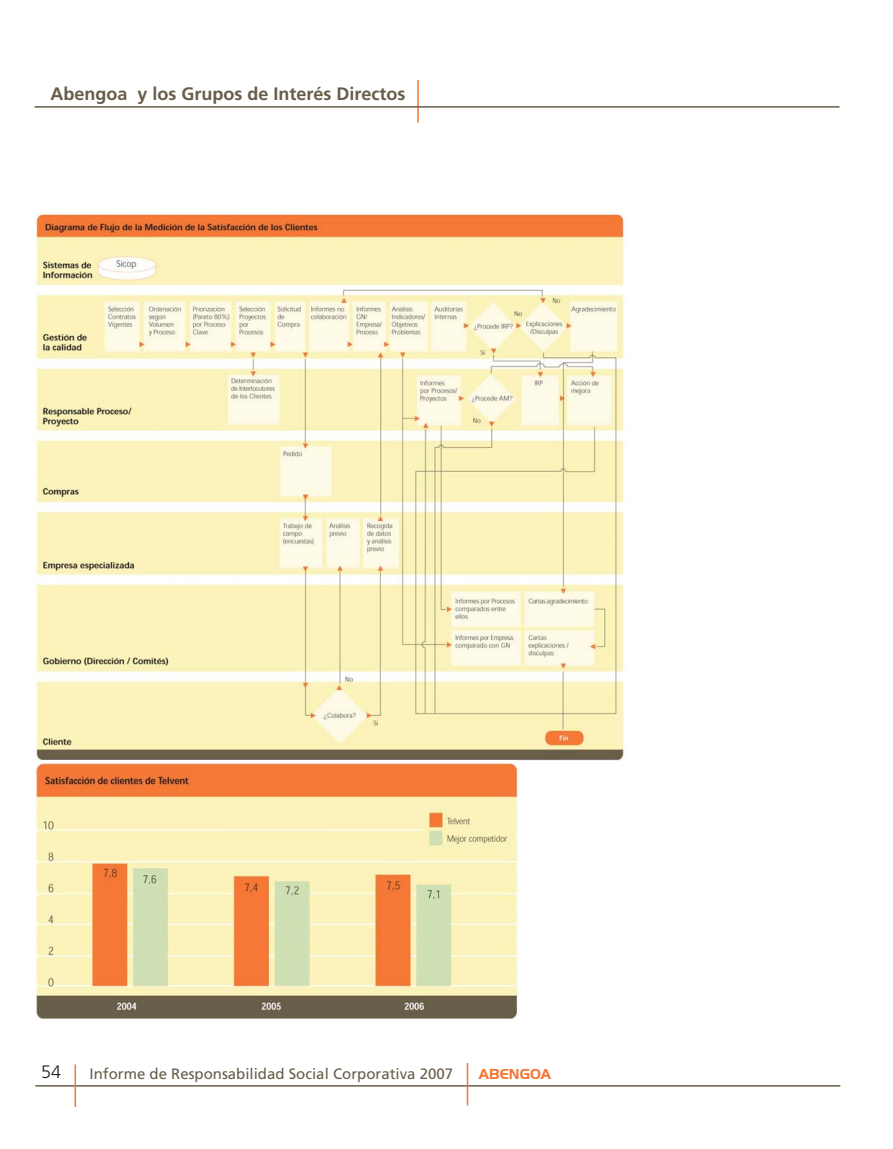
<style>
.page{position:relative;width:893px;height:1149px;background:#fff}
.page>*{position:absolute;margin:0;border:0;box-sizing:border-box;transform-origin:0 0}
.t1{font:700 18px "Frutiger";color:#685d49}
.t2{font:300 18px "Frutiger";color:#231f20}
.t3{font:15px "Frutiger";color:#685d49}
.t4{font:700 15px "Handel Gothic D";color:#f37736}
</style>
<div class="page">
<hr style="left:417px;top:80px;width:2px;height:42px;background:#f37736">
<hr style="left:34px;top:106px;width:805px;height:2px;background:#685d49">
<hr style="left:35px;top:1084px;width:805px;height:2px;background:#685d49">
<hr style="left:75px;top:1064px;width:1px;height:42px;background:#f37736">
<hr style="left:467px;top:1062px;width:1px;height:43px;background:#f37736">
<img style="left:34px;top:213px;width:591px;height:547px">
<img style="left:35px;top:760px;width:484px;height:260px">
<p class="t1" style="left:51px;top:83px;width:356px">Abengoa y los Grupos de Interés Directos</p>
<p class="t2" style="left:41px;top:1061px;width:10px">54</p>
<p class="t3" style="left:90px;top:1064px;width:365px">Informe de Responsabilidad Social Corporativa 2007</p>
<p class="t4" style="left:478px;top:1064px;width:74px">ABENGOA</p>
</div>
